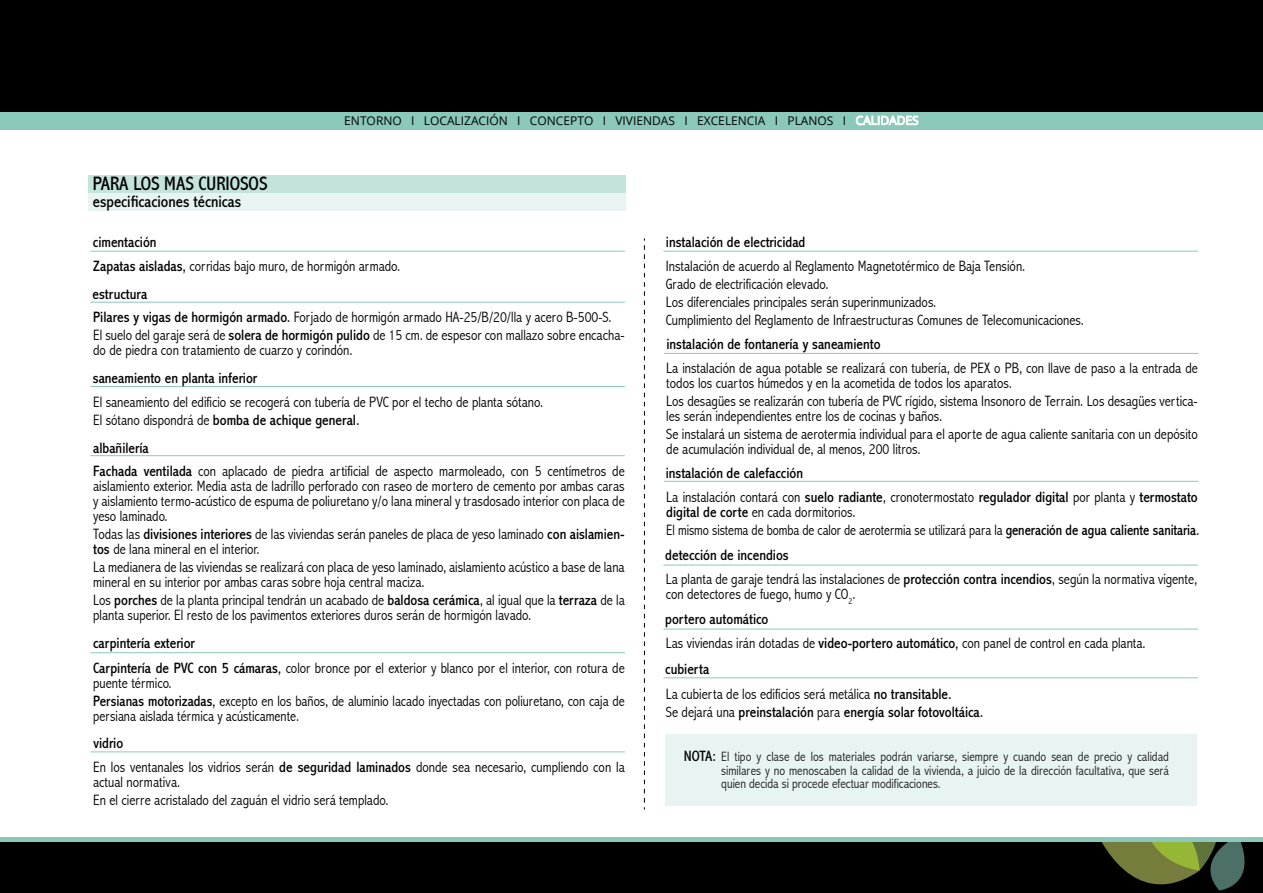
<style>
.page{position:relative;width:1263px;height:893px;background:#fff}
.page>*{position:absolute;margin:0;border:0;box-sizing:border-box;transform-origin:0 0}
.t1{font:19.5px "Abadi MT Condensed";color:#020202}
.t2{font:16.5px "Abadi MT Condensed";color:#020202}
.t3{font:300 condensed 15px/15px "Abadi";color:#020202}
.t4{font:15px/28px "Abadi MT Condensed";color:#020202}
.t5{font:300 condensed 15px "Abadi";color:#020202;scale:.96 1}
.t6{font:300 condensed 13.5px/13.5px "Abadi";color:#1d1d1b;text-align:justify}
.t7{font:12px "Open Sans";color:#020202}
.s1{color:#fff}
.s2{font-family:"Abadi MT Condensed";font-weight:400;font-stretch:normal}
.s3{font-family:"Abadi";font-weight:300;font-stretch:condensed}
</style>
<div class="page">
<div style="left:665px;top:734px;width:531px;height:71px;background:#e8f4f2"></div>
<div style="left:0;top:840px;width:1263px;height:53px;background:#000"></div>
<svg style="left:1091px;top:841px;width:153px;height:49px"></svg>
<div style="left:88px;top:175px;width:538px;height:18px;background:#c4e3dc"></div>
<div style="left:88px;top:193px;width:538px;height:17px;background:#e8f4f1"></div>
<svg style="left:644px;top:238px;width:1px;height:571px"></svg>
<hr style="left:90px;top:251px;width:535px;height:1px;background:#8ac8ba">
<hr style="left:90px;top:302px;width:535px;height:1px;background:#8ac8ba">
<hr style="left:90px;top:386px;width:535px;height:1px;background:#8ac8ba">
<hr style="left:90px;top:455px;width:535px;height:1px;background:#8ac8ba">
<hr style="left:90px;top:652px;width:535px;height:1px;background:#8ac8ba">
<hr style="left:90px;top:751px;width:535px;height:1px;background:#8ac8ba">
<div style="left:0;top:0;width:1263px;height:126px;background:#000"></div>
<div style="left:0;top:112px;width:1263px;height:17px;background:#8ac8ba"></div>
<hr style="left:0;top:837px;width:1263px;height:4px;background:#8ac8ba">
<svg style="left:856px;top:116px;width:62px;height:9px"></svg>
<hr style="left:664px;top:353px;width:534px;height:1px;background:#8ac8ba">
<hr style="left:664px;top:481px;width:534px;height:1px;background:#8ac8ba">
<hr style="left:663px;top:629px;width:535px;height:1px;background:#8ac8ba">
<hr style="left:663px;top:677px;width:535px;height:1px;background:#8ac8ba">
<hr style="left:663px;top:251px;width:535px;height:1px;background:#8ac8ba">
<hr style="left:663px;top:565px;width:535px;height:1px;background:#8ac8ba">
<p class="t7" style="left:344px;top:112px;width:576px">ENTORNO I LOCALIZACIÓN I CONCEPTO I VIVIENDAS I EXCELENCIA I PLANOS I <span class="s1">CALIDADES</span></p>
<h1 class="t1" style="left:93px;top:173px;width:176px">PARA LOS MAS CURIOSOS</h1>
<p class="t2" style="left:93px;top:192px;width:150px">especificaciones técnicas</p>
<p class="t4" style="left:93px;top:229px;width:65px">cimentación</p>
<p class="t3" style="left:93px;top:258px;width:309px"><span class="s2">Zapatas aisladas,</span> corridas bajo muro, de hormigón armado.</p>
<p class="t4" style="left:93px;top:280px;width:56px">estructura</p>
<p class="t3" style="left:93px;top:308px;width:533px;line-height:18px"><span class="s2">Pilares y vigas de hormigón armado.</span> Forjado de hormigón armado HA-25/B/20/lla y acero B-500-S.<br>El suelo del garaje será de <span class="s2">solera de hormigón pulido</span> de 15 cm. de espesor con mallazo sobre encacha-</p>
<p class="t3" style="left:93px;top:343px;width:261px">do de piedra con tratamiento de cuarzo y corindón.</p>
<p class="t4" style="left:93px;top:365px;width:166px">saneamiento en planta inferior</p>
<p class="t3" style="left:93px;top:394px;width:451px">El saneamiento del edificio se recogerá con tubería de PVC por el techo de planta sótano.</p>
<p class="t4" style="left:93px;top:406px;width:268px"><span class="s3">El sótano dispondrá de</span> bomba de achique general. albañilería</p>
<p class="t3" style="left:93px;top:463px;width:533px;text-align:justify"><span class="s2">Fachada ventilada</span> con aplacado de piedra artificial de aspecto marmoleado, con 5 centímetros de aislamiento exterior. Media asta de ladrillo perforado con raseo de mortero de cemento por ambas caras y aislamiento termo-acústico de espuma de poliuretano y/o lana mineral y trasdosado interior con placa de yeso laminado.</p>
<p class="t3" style="left:93px;top:526px;width:533px">Todas las <span class="s2">divisiones interiores</span> de las viviendas serán paneles de placa de yeso laminado <span class="s2">con aislamien&shy;tos</span> de lana mineral en el interior.</p>
<p class="t3" style="left:93px;top:559px;width:533px">La medianera de las viviendas se realizará con placa de yeso laminado, aislamiento acústico a base de lana mineral en su interior por ambas caras sobre hoja central maciza.</p>
<p class="t3" style="left:93px;top:592px;width:533px">Los <span class="s2">porches</span> de la planta principal tendrán un acabado de <span class="s2">baldosa cerámica</span>, al igual que la <span class="s2">terraza</span> de la planta superior. El resto de los pavimentos exteriores duros serán de hormigón lavado.</p>
<p class="t4" style="left:93px;top:630px;width:103px">carpintería exterior</p>
<p class="t3" style="left:93px;top:661px;width:533px"><span class="s2">Carpintería de PVC con 5 cámaras,</span> color bronce por el exterior y blanco por el interior, con rotura de puente térmico.</p>
<p class="t3" style="left:93px;top:694px;width:533px"><span class="s2">Persianas motorizadas,</span> excepto en los baños, de aluminio lacado inyectadas con poliuretano, con caja de persiana aislada térmica y acústicamente.</p>
<p class="t4" style="left:93px;top:730px;width:31px">vidrio</p>
<p class="t3" style="left:93px;top:759px;width:533px">En los ventanales los vidrios serán <span class="s2">de seguridad laminados</span> donde sea necesario, cumpliendo con la actual normativa.</p>
<p class="t3" style="left:93px;top:792px;width:297px">En el cierre acristalado del zaguán el vidrio será templado.</p>
<p class="t4" style="left:666px;top:229px;width:141px">instalación de electricidad</p>
<p class="t3" style="left:666px;top:257px;width:420px;line-height:18px">Instalación de acuerdo al Reglamento Magnetotérmico de Baja Tensión.<br>Grado de electrificación elevado.<br>Los diferenciales principales serán superinmunizados.<br>Cumplimiento del Reglamento de Infraestructuras Comunes de Telecomunicaciones.</p>
<p class="t4" style="left:666px;top:331px;width:216px">instalación de fontanería y saneamiento</p>
<p class="t3" style="left:666px;top:360px;width:533px">La instalación de agua potable se realizará con tubería, de PEX o PB, con llave de paso a la entrada de todos los cuartos húmedos y en la acometida de todos los aparatos.</p>
<p class="t3" style="left:666px;top:393px;width:533px">Los desagües se realizarán con tubería de PVC rígido, sistema Insonoro de Terrain. Los desagües vertica&shy;les serán independientes entre los de cocinas y baños.</p>
<p class="t3" style="left:666px;top:426px;width:533px">Se instalará un sistema de aerotermia individual para el aporte de agua caliente sanitaria con un depósito de acumulación individual de, al menos, 200 litros.</p>
<p class="t3" style="left:666px;top:490px;width:533px">La instalación contará con <span class="s2">suelo radiante</span>, cronotermostato <span class="s2">regulador digital</span> por planta y <span class="s2">termostato digital de corte</span> en cada dormitorios.</p>
<p class="t5" style="left:666px;top:521px;width:557px">El mismo sistema de bomba de calor de aerotermia se utilizará para la <span class="s2">generación de agua caliente sanitaria.</span></p>
<p class="t4" style="left:666px;top:459px;width:139px">instalación de calefacción</p>
<p class="t4" style="left:665px;top:542px;width:125px">detección de incendios</p>
<p class="t3" style="left:666px;top:572px;width:533px">La planta de garaje tendrá las instalaciones de <span class="s2">protección contra incendios</span>, según la normativa vigente, con detectores de fuego, humo y CO<sub>2</sub>.</p>
<p class="t4" style="left:665px;top:606px;width:105px">portero automático</p>
<p class="t3" style="left:666px;top:636px;width:481px">Las viviendas irán dotadas de <span class="s2">video-portero automático,</span> con panel de control en cada planta.</p>
<p class="t4" style="left:665px;top:655px;width:46px">cubierta</p>
<p class="t3" style="left:666px;top:686px;width:287px">La cubierta de los edificios será metálica <span class="s2">no transitable.</span></p>
<p class="t4" style="left:666px;top:698px;width:319px"><span class="s3">Se dejará una</span> preinstalación <span class="s3">para</span> energía solar fotovoltáica.</p>
<p class="t6" style="left:721px;top:750px;width:449px">El tipo y clase de los materiales podrán variarse, siempre y cuando sean de precio y calidad similares y no menoscaben la calidad de la vivienda, a juicio de la dirección facultativa, que será quien decida si procede efectuar modificaciones.</p>
<p class="t4" style="left:684px;top:743px;width:34px">NOTA:</p>
</div>
